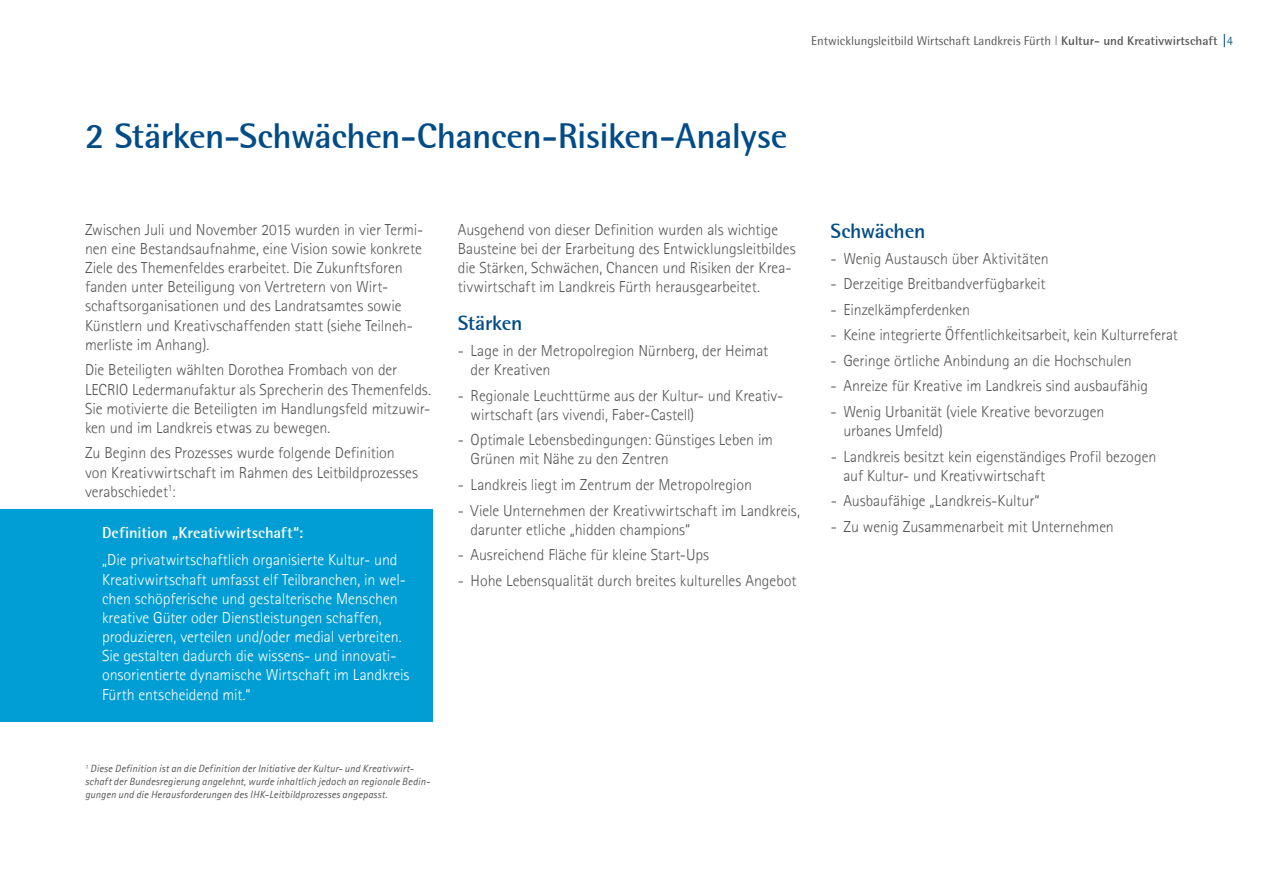
<style>
.page{position:relative;width:1263px;height:893px;background:#fff}
.page>*{position:absolute;margin:0;border:0;box-sizing:border-box;transform-origin:0 0}
.t1{font:700 36px "Rotis Semi Sans 55";letter-spacing:-.02em;color:#004b88}
.t2{font:700 21px "Rotis Semi Sans 55";letter-spacing:-.015em;color:#004b88}
.t3{font:300 15.9px/19.2px "Agfa Rotis Sans Serif";letter-spacing:-.005em;color:#575756}
.t4{font:300 15.9px/19.2px "Agfa Rotis Sans Serif";letter-spacing:-.005em;color:#fff}
.t5{font:700 15.9px "Rotis Semi Sans 55";color:#fff}
.t6{font:12.75px "Rotis Semi Sans";color:#575756}
.t7{font:italic 10.5px/12.6px "Agfa Rotis Sans Serif";letter-spacing:.01em;color:#575756}
.s1{font-family:"Helvetica Neue";font-weight:300}
.s2{font-family:"Rotis Semi Sans 55";font-weight:700}
.s3{font-family:"Agfa Rotis Sans Serif";font-weight:300;color:#004b88}
</style>
<div class="page">
<svg style="left:1224px;top:34px;width:1px;height:13px"></svg>
<div style="left:0;top:509px;width:432px;height:213px;background:#009ed4"></div>
<p class="t6" style="left:811px;top:33px;width:423px">Entwicklungsleitbild Wirtschaft Landkreis Fürth <span class="s1">|</span> <span class="s2">Kultur- und Kreativwirtschaft</span> <span class="s3">4</span></p>
<h1 class="t1" style="left:85px;top:114px;width:704px">2 Stärken-Schwächen-Chancen-Risiken-Analyse</h1>
<p class="t3" style="left:85px;top:220px;width:340px">Zwischen Juli und November 2015 wurden in vier Termi&shy;nen eine Bestandsaufnahme, eine Vision sowie konkrete Ziele des Themenfeldes erarbeitet. Die Zukunftsforen fanden unter Beteiligung von Vertretern von Wirt&shy;schaftsorganisationen und des Landratsamtes sowie Künstlern und Kreativschaffenden statt (siehe Teilneh&shy;merliste im Anhang).</p>
<p class="t3" style="left:85px;top:360px;width:348px">Die Beteiligten wählten Dorothea Frombach von der LECRIO Ledermanufaktur als Sprecherin des Themenfelds.<br>Sie motivierte die Beteiligten im Handlungsfeld mitzuwir&shy;ken und im Landkreis etwas zu bewegen.</p>
<p class="t3" style="left:85px;top:443px;width:334px">Zu Beginn des Prozesses wurde folgende Definition von Kreativwirtschaft im Rahmen des Leitbildprozesses verabschiedet<sup>1</sup>:</p>
<p class="t5" style="left:102px;top:522px;width:203px">Definition „Kreativwirtschaft“:</p>
<p class="t4" style="left:102px;top:550px;width:309px">„Die privatwirtschaftlich organisierte Kultur- und Kreativwirtschaft umfasst elf Teilbranchen, in wel&shy;chen schöpferische und gestalterische Menschen kreative Güter oder Dienstleistungen schaffen, produzieren, verteilen und/oder medial verbreiten.<br>Sie gestalten dadurch die wissens- und innovati&shy;onsorientierte dynamische Wirtschaft im Landkreis Fürth entscheidend mit.“</p>
<p class="t7" style="left:85px;top:763px;width:347px"><sup>1</sup> Diese Definition ist an die Definition der Initiative der Kultur- und Kreativwirt&shy;schaft der Bundesregierung angelehnt, wurde inhaltlich jedoch an regionale Bedin&shy;gungen und die Herausforderungen des IHK-Leitbildprozesses angepasst.</p>
<p class="t3" style="left:458px;top:220px;width:339px">Ausgehend von dieser Definition wurden als wichtige Bausteine bei der Erarbeitung des Entwicklungsleitbildes die Stärken, Schwächen, Chancen und Risiken der Krea&shy;tivwirtschaft im Landkreis Fürth herausgearbeitet.</p>
<h2 class="t2" style="left:458px;top:310px;width:66px">Stärken</h2>
<p class="t3" style="left:471px;top:341px;width:299px;text-indent:-13px">- Lage in der Metropolregion Nürnberg, der Heimat der Kreativen</p>
<p class="t3" style="left:471px;top:385px;width:314px;text-indent:-13px">- Regionale Leuchttürme aus der Kultur- und Kreativ&shy;wirtschaft (ars vivendi, Faber-Castell)</p>
<p class="t3" style="left:471px;top:430px;width:304px;text-indent:-13px">- Optimale Lebensbedingungen: Günstiges Leben im<br>Grünen mit Nähe zu den Zentren</p>
<p class="t3" style="left:458px;top:475px;width:296px">- Landkreis liegt im Zentrum der Metropolregion</p>
<p class="t3" style="left:471px;top:500px;width:331px;text-indent:-13px">- Viele Unternehmen der Kreativwirtschaft im Landkreis, darunter etliche „hidden champions“</p>
<p class="t3" style="left:458px;top:545px;width:253px">- Ausreichend Fläche für kleine Start-Ups</p>
<p class="t3" style="left:458px;top:570px;width:340px">- Hohe Lebensqualität durch breites kulturelles Angebot</p>
<h2 class="t2" style="left:831px;top:218px;width:96px">Schwächen</h2>
<p class="t3" style="left:831px;top:248px;width:220px">- Wenig Austausch über Aktivitäten</p>
<p class="t3" style="left:831px;top:274px;width:216px">- Derzeitige Breitbandverfügbarkeit</p>
<p class="t3" style="left:831px;top:300px;width:141px">- Einzelkämpferdenken</p>
<p class="t3" style="left:831px;top:325px;width:349px">- Keine integrierte Öffentlichkeitsarbeit, kein Kulturreferat</p>
<p class="t3" style="left:831px;top:351px;width:302px">- Geringe örtliche Anbindung an die Hochschulen</p>
<p class="t3" style="left:831px;top:376px;width:319px">- Anreize für Kreative im Landkreis sind ausbaufähig</p>
<p class="t3" style="left:843px;top:402px;width:262px;text-indent:-13px">- Wenig Urbanität (viele Kreative bevorzugen urbanes Umfeld)</p>
<p class="t3" style="left:843px;top:446px;width:314px;text-indent:-13px">- Landkreis besitzt kein eigenständiges Profil bezogen auf Kultur- und Kreativwirtschaft</p>
<p class="t3" style="left:831px;top:491px;width:210px">- Ausbaufähige „Landkreis-Kultur“</p>
<p class="t3" style="left:831px;top:517px;width:285px">- Zu wenig Zusammenarbeit mit Unternehmen</p>
</div>
